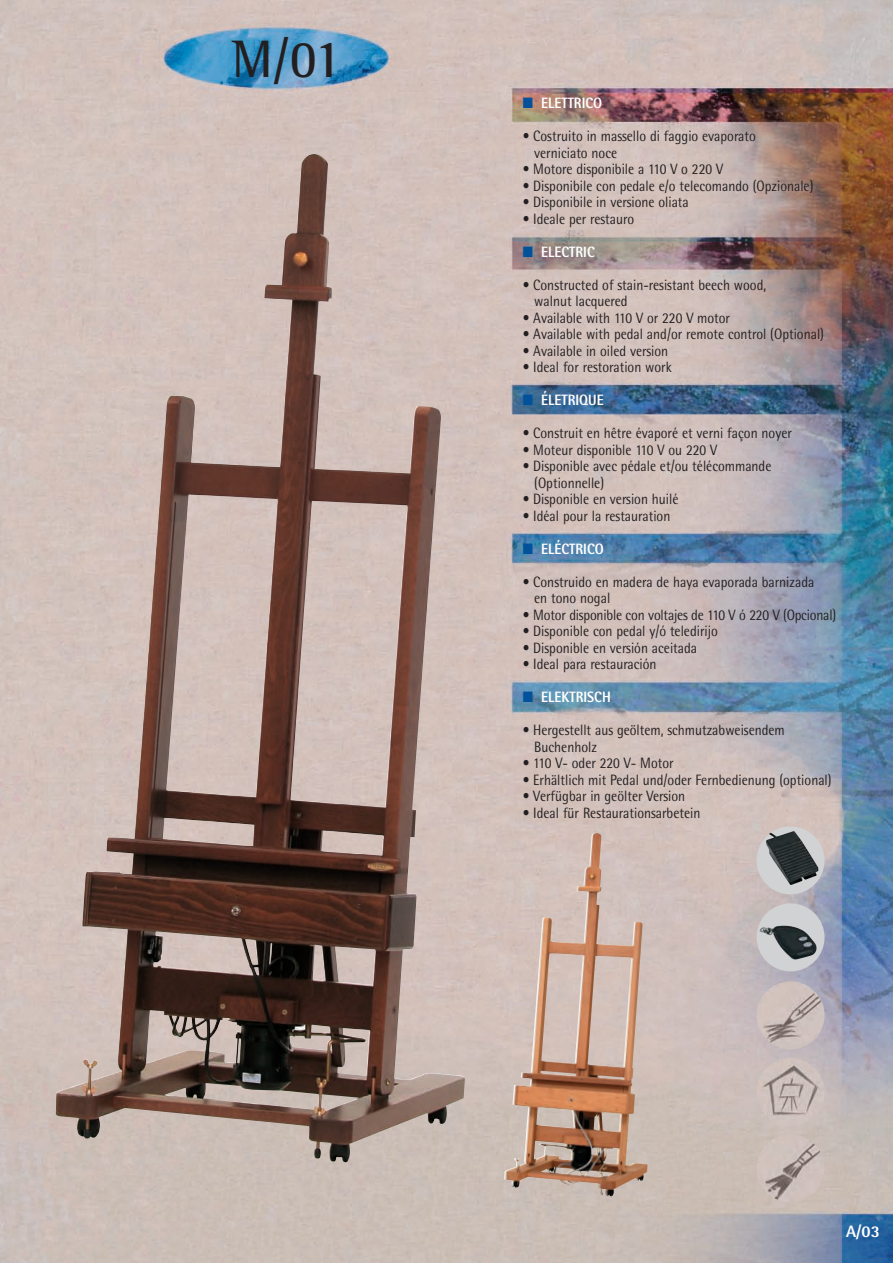
<style>
.page{position:relative;width:893px;height:1263px;background:#fff}
.page>*{position:absolute;margin:0;border:0;box-sizing:border-box;transform-origin:0 0}
.t1{font:700 54px "Rotis Semi Serif";color:#231f20;scale:.9 1}
.t2{font:800 16.5px "Rotis Semi Sans";color:#fff}
.t3{font:15px/16.5px "Rotis Semi Sans";color:#231f20;scale:.9 1}
.t4{font:800 15px "Rotis Semi Sans";color:#fff;scale:.9 1}
.s1{color:#01529b}
</style>
<div class="page">
<img style="left:0;top:0;width:893px;height:1263px">
<img style="left:756px;top:1058px;width:69px;height:68px;border-radius:34px">
<img style="left:56px;top:154px;width:383px;height:1008px">
<img style="left:504px;top:833px;width:143px;height:363px">
<div style="left:756px;top:826px;width:69px;height:68px;background:#d1d2d4;border-radius:50%"></div>
<img style="left:766px;top:831px;width:52px;height:54px">
<div style="left:756px;top:903px;width:69px;height:68px;background:#d1d2d4;border-radius:50%"></div>
<img style="left:759px;top:925px;width:57px;height:34px">
<img style="left:756px;top:1134px;width:69px;height:68px;border-radius:34px">
<img style="left:756px;top:981px;width:69px;height:68px;border-radius:34px">
<h1 class="t1" style="left:232px;top:26px;width:123px">M/01</h1>
<p class="t4" style="left:523px;top:93px;width:90px"><span class="s1">■</span> ELETTRICO</p>
<p class="t3" style="left:534px;top:128px;width:248px;text-indent:-12px">• Costruito in massello di faggio evaporato verniciato noce</p>
<p class="t3" style="left:523px;top:161px;width:224px">• Motore disponibile a 110 V o 220 V</p>
<p class="t3" style="left:523px;top:177px;width:325px">• Disponibile con pedale e/o telecomando (Opzionale)</p>
<p class="t3" style="left:523px;top:194px;width:186px">• Disponibile in versione oliata</p>
<p class="t3" style="left:523px;top:210px;width:125px">• Ideale per restauro</p>
<p class="t4" style="left:523px;top:242px;width:82px"><span class="s1">■</span> ELECTRIC</p>
<p class="t3" style="left:534px;top:276px;width:259px;text-indent:-12px">• Constructed of stain-resistant beech wood, walnut lacquered</p>
<p class="t3" style="left:523px;top:309px;width:232px">• Available with 110 V or 220 V motor</p>
<p class="t3" style="left:523px;top:326px;width:336px">• Available with pedal and/or remote control (Optional)</p>
<p class="t3" style="left:523px;top:342px;width:163px">• Available in oiled version</p>
<p class="t3" style="left:523px;top:359px;width:167px">• Ideal for restoration work</p>
<p class="t4" style="left:523px;top:390px;width:92px"><span class="s1">■</span> ÉLETRIQUE</p>
<p class="t3" style="left:523px;top:425px;width:301px">• Construit en hêtre évaporé et verni façon noyer</p>
<p class="t3" style="left:523px;top:441px;width:218px">• Moteur disponible 110 V ou 220 V</p>
<p class="t3" style="left:534px;top:458px;width:265px;text-indent:-12px">• Disponible avec pédale et/ou télécommande (Optionnelle)</p>
<p class="t3" style="left:523px;top:491px;width:175px">• Disponible en version huilé</p>
<p class="t3" style="left:523px;top:507px;width:166px">• Idéal pour la restauration</p>
<p class="t4" style="left:523px;top:539px;width:92px"><span class="s1">■</span> ELÉCTRICO</p>
<p class="t3" style="left:534px;top:573px;width:313px;text-indent:-12px">• Construido en madera de haya evaporada barnizada en tono nogal</p>
<p class="t3" style="left:523px;top:606px;width:350px">• Motor disponible con voltajes de 110 V ó 220 V (Opcional)</p>
<p class="t3" style="left:523px;top:623px;width:218px">• Disponible con pedal y/ó teledirijo</p>
<p class="t3" style="left:523px;top:639px;width:195px">• Disponible en versión aceitada</p>
<p class="t3" style="left:523px;top:656px;width:150px">• Ideal para restauración</p>
<p class="t4" style="left:523px;top:687px;width:99px"><span class="s1">■</span> ELEKTRISCH</p>
<p class="t3" style="left:534px;top:722px;width:280px;text-indent:-12px">• Hergestellt aus geöltem, schmutzabweisendem<br>Buchenholz</p>
<p class="t3" style="left:523px;top:755px;width:169px">• 110 V- oder 220 V- Motor</p>
<p class="t3" style="left:523px;top:771px;width:345px">• Erhältlich mit Pedal und/oder Fernbedienung (optional)</p>
<p class="t3" style="left:523px;top:788px;width:182px">• Verfügbar in geölter Version</p>
<p class="t3" style="left:523px;top:804px;width:199px">• Ideal für Restaurationsarbetein</p>
<p class="t2" style="left:846px;top:1221px;width:35px">A/03</p>
</div>
